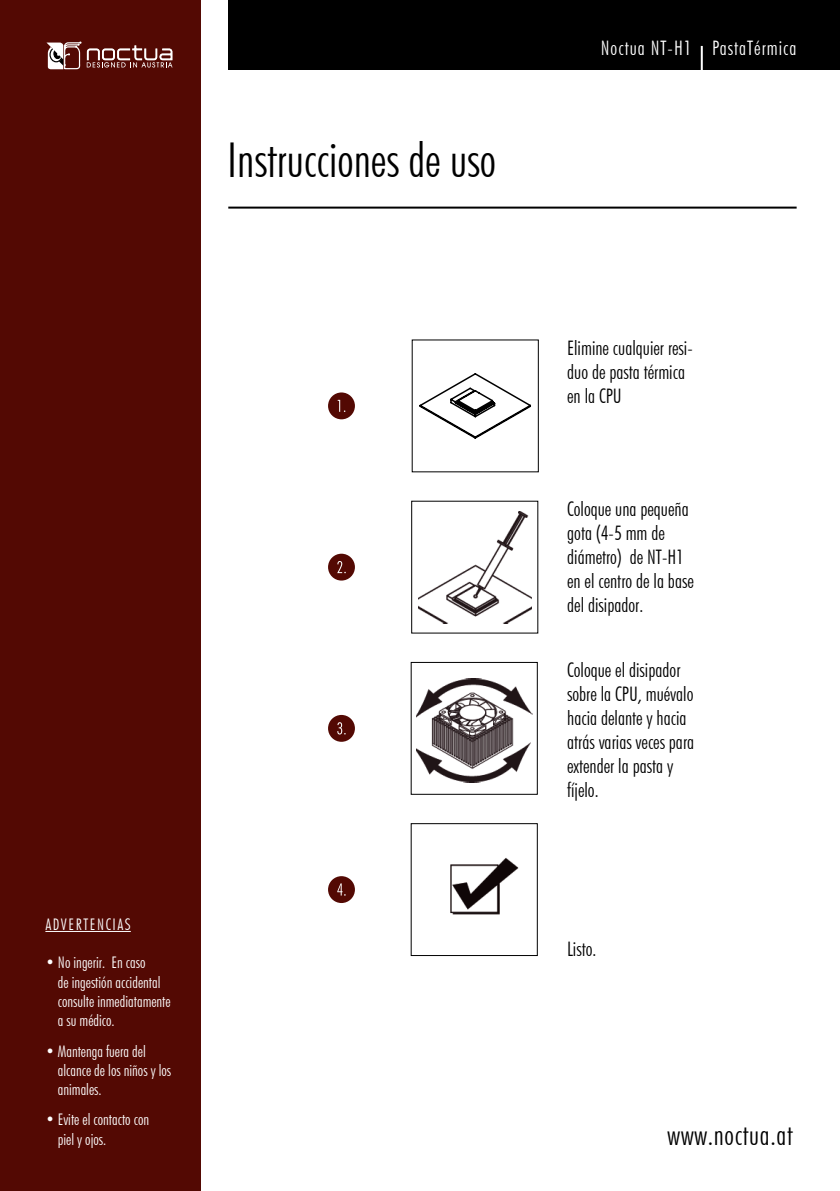
<style>
.page{position:relative;width:840px;height:1191px;background:#fff}
.page>*{position:absolute;margin:0;border:0;box-sizing:border-box;transform-origin:0 0}
.t1{font:300 condensed 48px "Futura BT";color:#000}
.t2{font:300 condensed 28px "Futura BT";letter-spacing:.025em;color:#000}
.t3{font:300 condensed 20px/24px "Futura BT";color:#000}
.t4{font:300 condensed 20px "Futura BT";letter-spacing:.05em;color:#fff}
.t5{font:300 condensed 16px/19.2px "Futura BT";color:#fff}
.t6{font:300 condensed 16px "Futura BT";letter-spacing:.1em;color:#fff}
</style>
<div class="page">
<div style="left:0;top:0;width:201px;height:1191px;background:#530903"></div>
<svg style="left:46px;top:41px;width:127px;height:29px"></svg>
<div style="left:228px;top:0;width:611px;height:69px;background:#000"></div>
<hr style="left:700px;top:46px;width:2px;height:28px;background:#fff">
<svg style="left:419px;top:373px;width:112px;height:66px"></svg>
<div style="left:328px;top:392px;width:27px;height:27px;background:#530903;border-radius:50%"></div>
<svg style="left:337px;top:400px;width:8px;height:12px"></svg>
<div style="left:328px;top:553px;width:27px;height:27px;background:#530903;border-radius:50%"></div>
<svg style="left:337px;top:561px;width:8px;height:12px"></svg>
<div style="left:328px;top:715px;width:27px;height:27px;background:#530903;border-radius:50%"></div>
<svg style="left:337px;top:722px;width:8px;height:12px"></svg>
<img style="left:418px;top:511px;width:113px;height:112px">
<img style="left:416px;top:678px;width:115px;height:104px">
<div style="left:410px;top:662px;width:127px;height:133px;border:1px solid #000"></div>
<img style="left:450px;top:858px;width:69px;height:57px">
<div style="left:410px;top:823px;width:127px;height:133px;border:1px solid #000"></div>
<hr style="left:45px;top:931px;width:86px;height:1px;background:#fff">
<hr style="left:228px;top:207px;width:568px;height:2px;background:#000">
<div style="left:328px;top:876px;width:27px;height:27px;background:#530903;border-radius:50%"></div>
<svg style="left:337px;top:883px;width:8px;height:12px"></svg>
<h1 class="t1" style="left:227px;top:131px;width:270px">Instrucciones de uso</h1>
<p class="t6" style="left:45px;top:914px;width:87px">ADVERTENCIAS</p>
<p class="t5" style="left:58px;top:953px;width:114px;text-indent:-12px">• No ingerir. En caso<br>de ingestión accidental consulte inmediatamente a su médico.</p>
<p class="t5" style="left:58px;top:1041px;width:115px;text-indent:-12px">• Mantenga fuera del alcance de los niños y los animales.</p>
<p class="t5" style="left:58px;top:1110px;width:93px;text-indent:-12px">• Evite el contacto con piel y ojos.</p>
<p class="t4" style="left:600px;top:36px;width:197px">Noctua NT-H1 PastaTérmica</p>
<p class="t3" style="left:567px;top:335px;width:127px">Elimine cualquier resi&shy;duo de pasta térmica en la CPU</p>
<p class="t3" style="left:567px;top:496px;width:128px">Coloque una pequeña gota (4-5 mm de diámetro) de NT-H1 en el centro de la base del disipador.</p>
<p class="t3" style="left:567px;top:658px;width:128px">Coloque el disipador sobre la CPU, muévalo hacia delante y hacia atrás varias veces para extender la pasta y fíjelo.</p>
<p class="t3" style="left:567px;top:936px;width:31px">Listo.</p>
<h2 class="t2" style="left:666px;top:1118px;width:127px">www.noctua.at</h2>
</div>
